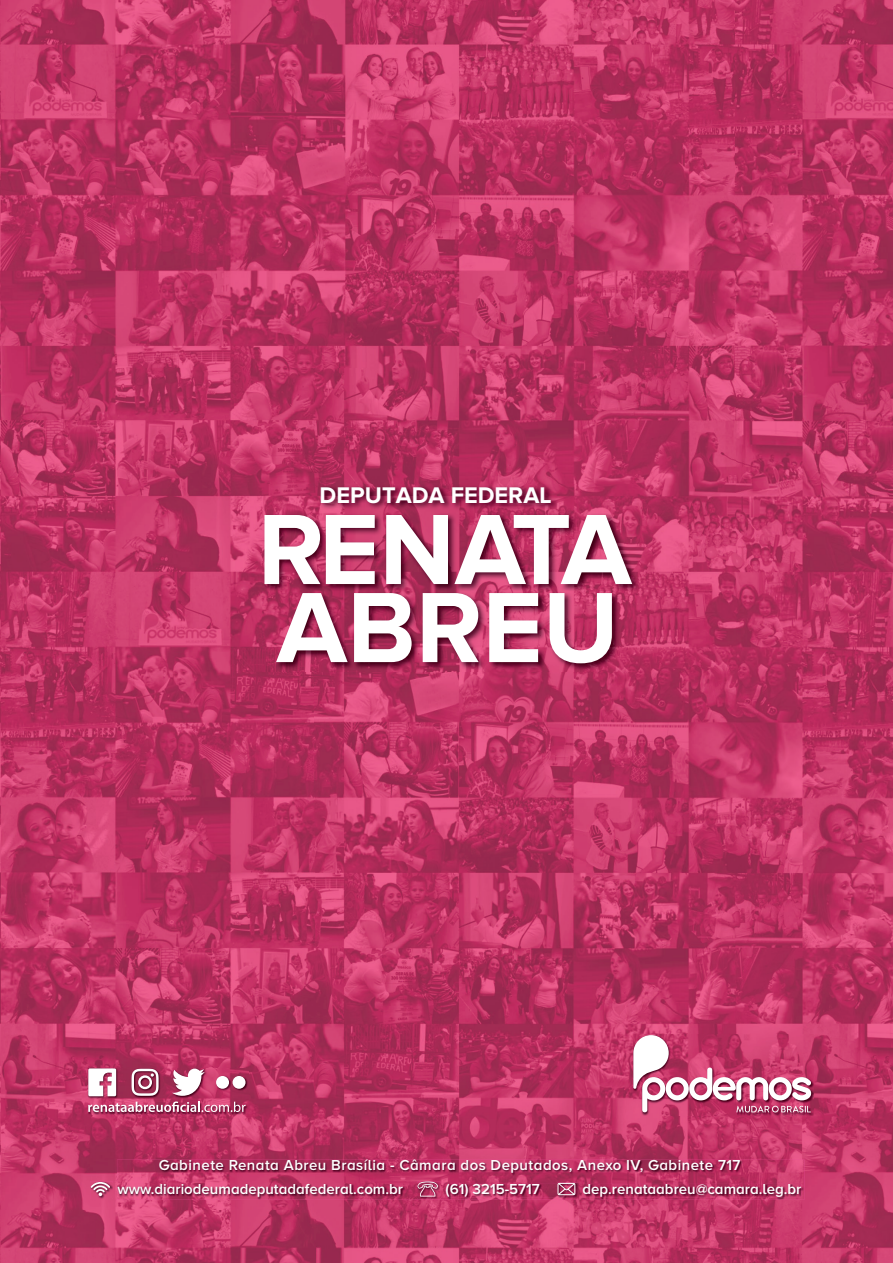
<style>
.page{position:relative;width:893px;height:1263px;background:#fff}
.page>*{position:absolute;margin:0;border:0;box-sizing:border-box;transform-origin:0 0}
.t1{font:700 103.5px "Proxima Nova A";color:#fff}
.t2{font:700 23.4px "Proxima Nova A";color:#fff}
.t3{font:600 15px/24px "Proxima Nova A";letter-spacing:.03em;color:#fff}
.t4{font:600 15px "Proxima Nova A";color:#fff}
</style>
<div class="page">
<img style="left:0;top:0;width:735px;height:368px">
<img style="left:735px;top:0;width:158px;height:1053px">
<img style="left:0;top:368px;width:314px;height:895px">
<img style="left:314px;top:368px;width:422px;height:158px">
<img style="left:631px;top:526px;width:105px;height:527px">
<img style="left:314px;top:671px;width:317px;height:382px">
<img style="left:314px;top:1053px;width:369px;height:210px">
<img style="left:789px;top:1053px;width:104px;height:210px">
<img style="left:683px;top:1115px;width:106px;height:148px">
<img style="left:88px;top:1068px;width:161px;height:47px">
<svg style="left:88px;top:1068px;width:158px;height:44px"></svg>
<img style="left:633px;top:1035px;width:181px;height:80px">
<svg style="left:633px;top:1035px;width:178px;height:77px"></svg>
<img style="left:263px;top:485px;width:377px;height:186px">
<img style="left:117px;top:1160px;width:687px;height:39px">
<img style="left:441px;top:1184px;width:360px;height:13px">
<img style="left:117px;top:1184px;width:300px;height:13px">
<img style="left:417px;top:1181px;width:24px;height:18px">
<svg style="left:417px;top:1181px;width:21px;height:15px"></svg>
<img style="left:557px;top:1182px;width:21px;height:16px">
<img style="left:557px;top:1184px;width:21px;height:13px">
<svg style="left:557px;top:1183px;width:18px;height:12px"></svg>
<img style="left:90px;top:1181px;width:23px;height:18px">
<svg style="left:91px;top:1182px;width:26px;height:15px"></svg>
<h2 class="t2" style="left:320px;top:481px;width:233px">DEPUTADA FEDERAL</h2>
<h1 class="t1" style="left:258px;top:491px;width:376px">RENATA</h1>
<h1 class="t1" style="left:276px;top:569px;width:344px">ABREU</h1>
<p class="t3" style="left:117px;top:1153px;width:625px;text-indent:42px">Gabinete Renata Abreu Brasília - Câmara dos Deputados, Anexo IV, Gabinete 717 www.diariodeumadeputadafederal.com.br</p>
<p class="t4" style="left:446px;top:1181px;width:96px">(61) 3215-5717</p>
<p class="t4" style="left:582px;top:1181px;width:220px">dep.renataabreu@camara.leg.br</p>
</div>
